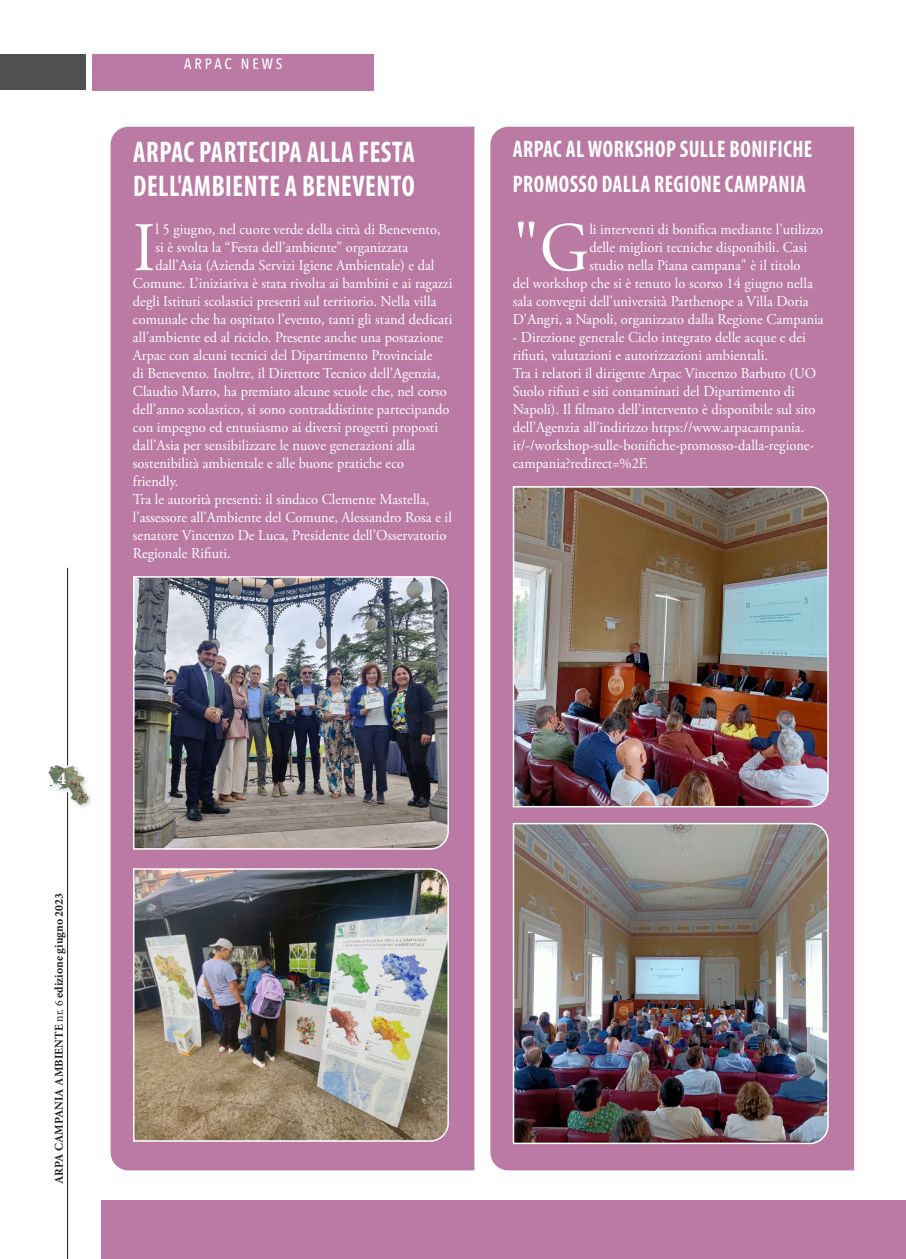
<style>
.page{position:relative;width:906px;height:1259px;background:#fff}
.page>*{position:absolute;margin:0;border:0;box-sizing:border-box;transform-origin:0 0}
.t1{font:69.3px "Adobe Garamond Pro";color:#fff;scale:.96 1}
.Heading{font:700 condensed 30px/34.5px "Myriad Pro";letter-spacing:.02em;color:#fff;scale:.9 1}
.Heading-2{font:700 condensed 24px/34.5px "Myriad Pro";letter-spacing:.02em;color:#fff;scale:.9 1}
.t2{font:700 18px "Minion Pro";color:#fff}
.t3{font:15px/18px "Adobe Garamond Pro";color:#fff;scale:.96 1}
.Header_Master_page{font:500 15px "Avenir Next Condensed";letter-spacing:.2em;color:#fff}
.t4{font:700 12px "Minion Pro";letter-spacing:.005em;color:#231f20}
.s1{font-weight:400}
</style>
<div class="page">
<div style="left:506px;top:1200px;width:400px;height:59px;background:#ba7aa3"></div>
<div style="left:101px;top:1200px;width:405px;height:59px;background:#ba7aa3"></div>
<img style="left:48px;top:763px;width:44px;height:43px">
<hr style="left:67px;top:568px;width:1px;height:197px;background:#231f20">
<hr style="left:67px;top:792px;width:1px;height:467px;background:#231f20">
<div style="left:0;top:54px;width:85px;height:36px;background:#505252"></div>
<div style="left:92px;top:54px;width:282px;height:36px;background:#ba7aa3"></div>
<div style="left:111px;top:127px;width:363px;height:1043px;background:#ba7aa3"></div>
<div style="left:490px;top:127px;width:364px;height:1043px;background:#ba7aa3"></div>
<img style="left:132px;top:867px;width:318px;height:275px">
<img style="left:132px;top:575px;width:318px;height:275px">
<img style="left:512px;top:485px;width:317px;height:323px">
<img style="left:512px;top:822px;width:317px;height:323px">
<p class="Header_Master_page" style="left:184px;top:55px;width:100px">ARPAC NEWS</p>
<p class="Heading" style="left:133px;top:134px;width:314px">ARPAC PARTECIPA ALLA FESTA<br>DELL'AMBIENTE A BENEVENTO</p>
<p class="Heading-2" style="left:513px;top:132px;width:334px">ARPAC AL WORKSHOP SULLE BONIFICHE<br>PROMOSSO DALLA REGIONE CAMPANIA</p>
<p class="t1" style="left:133px;top:206px;width:25px">I</p>
<p class="t3" style="left:155px;top:221px;width:298px">l 5 giugno, nel cuore verde della città di Benevento,</p>
<p class="t3" style="left:155px;top:239px;width:265px">si è svolta la “Festa dell’ambiente” organizzata</p>
<p class="t3" style="left:155px;top:257px;width:292px">dall’Asia (Azienda Servizi Igiene Ambientale) e dal</p>
<p class="t3" style="left:133px;top:275px;width:334px">Comune. L’iniziativa è stata rivolta ai bambini e ai ragazzi</p>
<p class="t3" style="left:133px;top:293px;width:318px">degli Istituti scolastici presenti sul territorio. Nella villa</p>
<p class="t3" style="left:133px;top:311px;width:334px">comunale che ha ospitato l’evento, tanti gli stand dedicati</p>
<p class="t3" style="left:133px;top:329px;width:325px">all’ambiente ed al riciclo. Presente anche una postazione</p>
<p class="t3" style="left:133px;top:347px;width:313px">Arpac con alcuni tecnici del Dipartimento Provinciale</p>
<p class="t3" style="left:133px;top:365px;width:322px">di Benevento. Inoltre, il Direttore Tecnico dell’Agenzia,</p>
<p class="t3" style="left:133px;top:383px;width:328px">Claudio Marro, ha premiato alcune scuole che, nel corso</p>
<p class="t3" style="left:133px;top:401px;width:331px">dell’anno scolastico, si sono contraddistinte partecipando</p>
<p class="t3" style="left:133px;top:419px;width:319px">con impegno ed entusiasmo ai diversi progetti proposti</p>
<p class="t3" style="left:133px;top:437px;width:296px">dall’Asia per sensibilizzare le nuove generazioni alla</p>
<p class="t3" style="left:133px;top:455px;width:284px">sostenibilità ambientale e alle buone pratiche eco</p>
<p class="t3" style="left:133px;top:473px;width:49px">friendly.</p>
<p class="t3" style="left:133px;top:491px;width:334px">Tra le autorità presenti: il sindaco Clemente Mastella, l’assessore all’Ambiente del Comune, Alessandro Rosa e il senatore Vincenzo De Luca, Presidente dell’Osservatorio Regionale Rifiuti.</p>
<p class="t1" style="left:513px;top:206px;width:81px">"G</p>
<p class="t3" style="left:589px;top:221px;width:245px">li interventi di bonifica mediante l'utilizzo</p>
<p class="t3" style="left:589px;top:239px;width:228px">delle migliori tecniche disponibili. Casi</p>
<p class="t3" style="left:589px;top:257px;width:221px">studio nella Piana campana" è il titolo</p>
<p class="t3" style="left:513px;top:275px;width:314px">del workshop che si è tenuto lo scorso 14 giugno nella</p>
<p class="t3" style="left:513px;top:293px;width:310px">sala convegni dell'università Parthenope a Villa Doria</p>
<p class="t3" style="left:513px;top:311px;width:325px">D'Angri, a Napoli, organizzato dalla Regione Campania</p>
<p class="t3" style="left:513px;top:329px;width:307px">- Direzione generale Ciclo integrato delle acque e dei rifiuti, valutazioni e autorizzazioni ambientali.</p>
<p class="t3" style="left:513px;top:365px;width:318px">Tra i relatori il dirigente Arpac Vincenzo Barbuto (UO Suolo rifiuti e siti contaminati del Dipartimento di Napoli). Il filmato dell’intervento è disponibile sul sito dell’Agenzia all’indirizzo https://www.arpacampania. it/-/workshop-sulle-bonifiche-promosso-dalla-regione&shy;campania?redirect=%2F.</p>
<p class="t2" style="left:58px;top:765px;width:10px">4</p>
<p class="t4" style="left:51px;top:1184px;width:293px;rotate:-90deg">ARPA CAMPANIA AMBIENTE <span class="s1">nr. 6</span> edizione giugno 2023</p>
</div>
